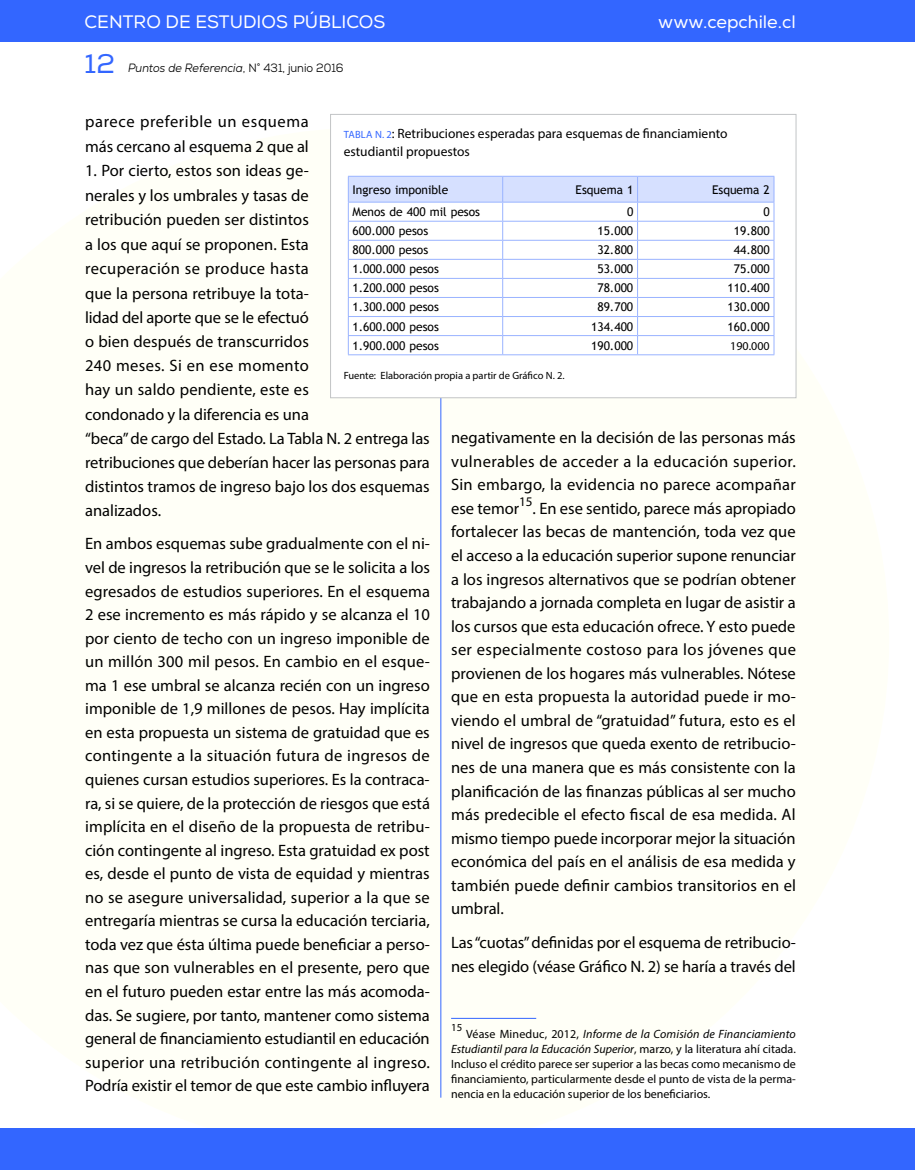
<style>
.page{position:relative;width:915px;height:1170px;background:#fff}
.page>*{position:absolute;margin:0;border:0;box-sizing:border-box;transform-origin:0 0}
.t1{font:27px "Nexa";color:#36f}
.t2{font:18px "Nexa";color:#fff}
.t3{font:16.5px/23.5px "Myriad Pro";color:#000;text-align:justify}
.t4{font:16.5px/24.5px "Myriad Pro";letter-spacing:.025em;color:#000}
.t5{font:13.5px/18px "Myriad Pro";color:#000}
.t6{font:13.2px "Myriad Pro";color:#000}
.t7{font:12px/15px "Myriad Pro";color:#000;text-align:justify}
.t8{font:12px "Trebuchet MS";color:#000}
.t9{font:italic 12px "Nexa";color:#000;scale:.93 1}
.t10{font:10.8px "Myriad Pro";color:#000}
.t11{font:10.5px "Myriad Pro";color:#000}
.t12{font:10.5px "Myriad Pro";color:#36f}
.s1{font-style:normal}
.s2{font-size:10.5px;color:#36f}
.s3{font-style:italic}
</style>
<div class="page">
<div style="left:0;top:0;width:914px;height:41px;background:#36f"></div>
<hr style="left:440px;top:115px;width:1px;height:982px;background:#36f">
<div style="left:0;top:1128px;width:914px;height:41px;background:#36f"></div>
<hr style="left:451px;top:1017px;width:85px;height:1px;background:#36f">
<div style="left:330px;top:114px;width:465px;height:284px;background:#fff"></div>
<hr style="left:348px;top:354px;width:154px;height:1px;background:#99b3ff">
<hr style="left:502px;top:354px;width:135px;height:1px;background:#99b3ff">
<hr style="left:637px;top:354px;width:137px;height:1px;background:#99b3ff">
<svg style="left:348px;top:176px;width:426px;height:178px"></svg>
<hr style="left:348px;top:202px;width:154px;height:1px;background:#99b3ff">
<hr style="left:502px;top:202px;width:135px;height:1px;background:#99b3ff">
<hr style="left:637px;top:202px;width:137px;height:1px;background:#99b3ff">
<div style="left:330px;top:114px;width:466px;height:284px;border:1px solid #c2c4c6"></div>
<p class="t2" style="left:84px;top:11px;width:302px">CENTRO DE ESTUDIOS PÚBLICOS</p>
<p class="t9" style="left:128px;top:60px;width:233px">Puntos de Referencia<span class="s1">, N° 431, junio 2016</span></p>
<h1 class="t1" style="left:84px;top:47px;width:32px">12</h1>
<p class="t2" style="left:658px;top:11px;width:139px">www.cepchile.cl</p>
<p class="t4" style="left:85px;top:109px;width:225px">parece preferible un esquema más cercano al esquema 2 que al</p>
<p class="t3" style="left:85px;top:158px;width:346px;line-height:24.3px;text-align:left">1. Por cierto, estos son ideas ge-<br>nerales y los umbrales y tasas de<br>retribución pueden ser distintos<br>a los que aquí se proponen. Esta<br>recuperación se produce hasta<br>que la persona retribuye la tota-<br>lidad del aporte que se le efectuó<br>o bien después de transcurridos<br>240 meses. Si en ese momento<br>hay un saldo pendiente, este es<br>condonado y la diferencia es una<br>“beca” de cargo del Estado. La Tabla N. 2 entrega las retribuciones que deberían hacer las personas para distintos tramos de ingreso bajo los dos esquemas analizados.</p>
<p class="t3" style="left:85px;top:532px;width:346px">En ambos esquemas sube gradualmente con el ni&shy;vel de ingresos la retribución que se le solicita a los egresados de estudios superiores. En el esquema 2 ese incremento es más rápido y se alcanza el 10 por ciento de techo con un ingreso imponible de un millón 300 mil pesos. En cambio en el esque&shy;ma 1 ese umbral se alcanza recién con un ingreso imponible de 1,9 millones de pesos. Hay implícita en esta propuesta un sistema de gratuidad que es contingente a la situación futura de ingresos de quienes cursan estudios superiores. Es la contraca&shy;ra, si se quiere, de la protección de riesgos que está implícita en el diseño de la propuesta de retribu&shy;ción contingente al ingreso. Esta gratuidad ex post es, desde el punto de vista de equidad y mientras no se asegure universalidad, superior a la que se entregaría mientras se cursa la educación terciaria, toda vez que ésta última puede beneficiar a perso&shy;nas que son vulnerables en el presente, pero que en el futuro pueden estar entre las más acomoda&shy;das. Se sugiere, por tanto, mantener como sistema general de financiamiento estudiantil en educación superior una retribución contingente al ingreso.<br>Podría existir el temor de que este cambio influyera</p>
<p class="t5" style="left:343px;top:124px;width:385px;text-indent:31px"><span class="s2">N. 2</span>: Retribuciones esperadas para esquemas de financiamiento estudiantil propuestos</p>
<p class="t8" style="left:352px;top:182px;width:97px">Ingreso imponible</p>
<p class="t8" style="left:575px;top:182px;width:59px">Esquema 1</p>
<p class="t8" style="left:711px;top:182px;width:59px">Esquema 2</p>
<p class="t8" style="left:352px;top:205px;width:129px">Menos de 400 mil pesos</p>
<p class="t8" style="left:626px;top:205px;width:8px">0</p>
<p class="t8" style="left:763px;top:205px;width:8px">0</p>
<p class="t8" style="left:352px;top:224px;width:77px">600.000 pesos</p>
<p class="t8" style="left:597px;top:224px;width:37px">15.000</p>
<p class="t8" style="left:733px;top:224px;width:37px">19.800</p>
<p class="t8" style="left:352px;top:243px;width:77px">800.000 pesos</p>
<p class="t8" style="left:597px;top:243px;width:37px">32.800</p>
<p class="t8" style="left:733px;top:243px;width:37px">44.800</p>
<p class="t8" style="left:352px;top:262px;width:88px">1.000.000 pesos</p>
<p class="t8" style="left:597px;top:262px;width:37px">53.000</p>
<p class="t8" style="left:733px;top:262px;width:37px">75.000</p>
<p class="t8" style="left:352px;top:281px;width:88px">1.200.000 pesos</p>
<p class="t8" style="left:597px;top:281px;width:37px">78.000</p>
<p class="t8" style="left:727px;top:281px;width:44px">110.400</p>
<p class="t8" style="left:352px;top:300px;width:88px">1.300.000 pesos</p>
<p class="t8" style="left:597px;top:300px;width:37px">89.700</p>
<p class="t8" style="left:727px;top:300px;width:44px">130.000</p>
<p class="t8" style="left:352px;top:319px;width:88px">1.600.000 pesos</p>
<p class="t8" style="left:591px;top:319px;width:44px">134.400</p>
<p class="t8" style="left:727px;top:319px;width:44px">160.000</p>
<p class="t8" style="left:352px;top:338px;width:88px">1.900.000 pesos</p>
<p class="t8" style="left:591px;top:338px;width:44px">190.000</p>
<p class="t7" style="left:730px;top:338px;width:41px">190.000</p>
<p class="t11" style="left:343px;top:369px;width:222px">Fuente: Elaboración propia a partir de Gráfico N. 2.</p>
<p class="t12" style="left:343px;top:128px;width:7px">tabla</p>
<p class="t3" style="left:451px;top:425px;width:346px">negativamente en la decisión de las personas más vulnerables de acceder a la educación superior.<br>Sin embargo, la evidencia no parece acompañar ese temor</p>
<p class="t6" style="left:519px;top:493px;width:15px">15</p>
<p class="t3" style="left:451px;top:496px;width:346px;text-indent:81px">. En ese sentido, parece más apropiado fortalecer las becas de mantención, toda vez que el acceso a la educación superior supone renunciar a los ingresos alternativos que se podrían obtener trabajando a jornada completa en lugar de asistir a los cursos que esta educación ofrece. Y esto puede ser especialmente costoso para los jóvenes que provienen de los hogares más vulnerables. Nótese que en esta propuesta la autoridad puede ir mo&shy;viendo el umbral de “gratuidad” futura, esto es el nivel de ingresos que queda exento de retribucio&shy;nes de una manera que es más consistente con la planificación de las finanzas públicas al ser mucho más predecible el efecto fiscal de esa medida. Al mismo tiempo puede incorporar mejor la situación económica del país en el análisis de esa medida y también puede definir cambios transitorios en el umbral.</p>
<p class="t3" style="left:451px;top:930px;width:346px">Las “cuotas” definidas por el esquema de retribucio&shy;nes elegido (véase Gráfico N. 2) se haría a través del</p>
<p class="t10" style="left:451px;top:1020px;width:13px">15</p>
<p class="t7" style="left:451px;top:1025px;width:346px;text-indent:15px">Véase Mineduc, 2012, <span class="s3">Informe de la Comisión de Financiamiento Estudiantil para la Educación Superior</span>, marzo, y la literatura ahí citada.<br>Incluso el crédito parece ser superior a las becas como mecanismo de financiamiento, particularmente desde el punto de vista de la perma&shy;nencia en la educación superior de los beneficiarios.</p>
</div>
